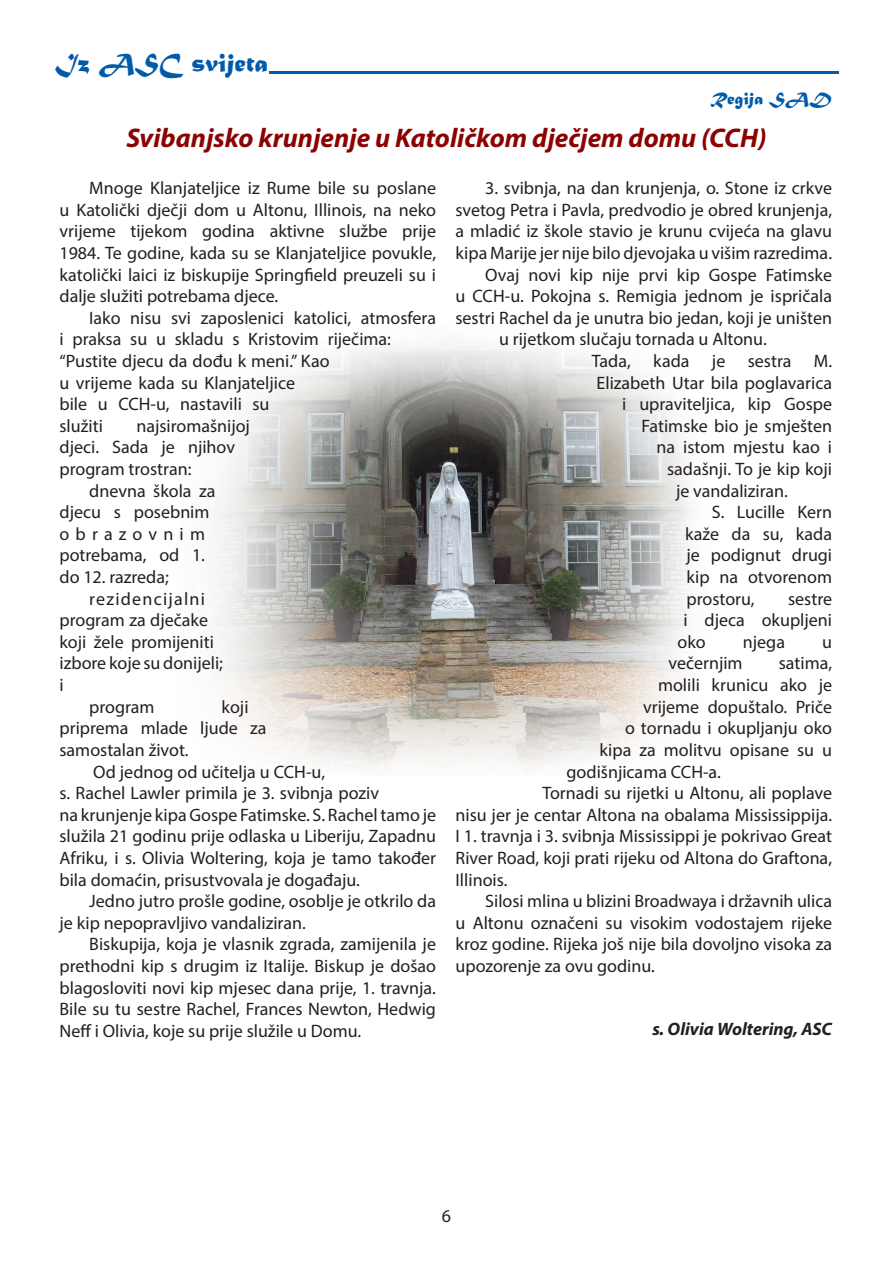
<style>
.page{position:relative;width:893px;height:1263px;background:#fff}
.page>*{position:absolute;margin:0;border:0;box-sizing:border-box;transform-origin:0 0}
.t1{font:italic 700 27px "Myriad Pro";color:#8b0202}
.t2{font:27px "Matura MT Script Capitals";color:#015aaa}
.t3{font:18px/21.6px "Myriad Pro";color:#231f20}
.t4{font:italic 700 18px "Myriad Pro";color:#231f20}
.t5{font:18px "Myriad Pro";letter-spacing:.07em;color:#231f20}
.t6{font:18px "Myriad Pro";letter-spacing:.345em;color:#231f20}
.t7{font:18px "Matura MT Script Capitals";color:#015aaa}
</style>
<div class="page">
<img style="left:212px;top:345px;width:479px;height:425px">
<svg style="left:269px;top:71px;width:570px;height:2px"></svg>
<h1 class="t2" style="left:55px;top:46px;width:215px">Iz ASC svijeta</h1>
<p class="t7" style="left:710px;top:88px;width:123px">Regija SAD</p>
<h1 class="t1" style="left:126px;top:120px;width:641px">Svibanjsko krunjenje u Katoličkom dječjem domu (CCH)</h1>
<p class="t3" style="left:60px;top:177px;width:378px;text-align:justify;text-indent:30px">Mnoge Klanjateljice iz Rume bile su poslane u Katolički dječji dom u Altonu, Illinois, na neko vrijeme tijekom godina aktivne službe prije 1984. Te godine, kada su se Klanjateljice povukle, katolički laici iz biskupije Springfield preuzeli su i dalje služiti potrebama djece.</p>
<p class="t3" style="left:60px;top:307px;width:378px;text-indent:30px">Iako nisu svi zaposlenici katolici, atmosfera i praksa su u skladu s Kristovim riječima: “Pustite djecu da dođu k meni.” Kao<br>u vrijeme kada su Klanjateljice<br>bile u CCH-u, nastavili su<br>služiti</p>
<p class="t3" style="left:485px;top:177px;width:348px">3. svibnja, na dan krunjenja, o. Stone iz crkve</p>
<p class="t3" style="left:455px;top:199px;width:378px">svetog Petra i Pavla, predvodio je obred krunjenja,</p>
<p class="t3" style="left:455px;top:220px;width:378px">a mladić iz škole stavio je krunu cvijeća na glavu</p>
<p class="t3" style="left:455px;top:242px;width:378px">kipa Marije jer nije bilo djevojaka u višim razredima.</p>
<p class="t3" style="left:485px;top:263px;width:348px">Ovaj novi kip nije prvi kip Gospe Fatimske</p>
<p class="t3" style="left:455px;top:285px;width:378px">u CCH-u. Pokojna s. Remigia jednom je ispričala</p>
<p class="t3" style="left:455px;top:307px;width:378px">sestri Rachel da je unutra bio jedan, koji je uništen</p>
<p class="t3" style="left:499px;top:328px;width:269px">u rijetkom slučaju tornada u Altonu.</p>
<p class="t3" style="left:592px;top:350px;width:242px">Tada, kada je sestra M.</p>
<p class="t3" style="left:597px;top:371px;width:237px">Elizabeth Utar bila poglavarica</p>
<p class="t3" style="left:622px;top:393px;width:212px">i upraviteljica, kip Gospe</p>
<p class="t3" style="left:642px;top:415px;width:192px">Fatimske bio je smješten</p>
<p class="t3" style="left:657px;top:436px;width:177px">na istom mjestu kao i</p>
<p class="t3" style="left:667px;top:458px;width:167px">sadašnji. To je kip koji</p>
<p class="t3" style="left:676px;top:479px;width:113px">je vandaliziran.</p>
<p class="t3" style="left:712px;top:501px;width:122px">S. Lucille Kern</p>
<p class="t3" style="left:685px;top:523px;width:149px">kaže da su, kada</p>
<p class="t3" style="left:687px;top:544px;width:147px">je podignut drugi</p>
<p class="t3" style="left:687px;top:566px;width:147px">kip na otvorenom</p>
<p class="t3" style="left:687px;top:587px;width:70px">prostoru,</p>
<p class="t3" style="left:788px;top:587px;width:45px">sestre</p>
<p class="t3" style="left:684px;top:609px;width:150px">i djeca okupljeni</p>
<p class="t3" style="left:678px;top:631px;width:30px">oko</p>
<p class="t3" style="left:743px;top:631px;width:44px">njega</p>
<p class="t3" style="left:822px;top:631px;width:11px">u</p>
<p class="t3" style="left:669px;top:652px;width:76px">večernjim</p>
<p class="t3" style="left:779px;top:652px;width:55px">satima,</p>
<p class="t3" style="left:658px;top:674px;width:175px">molili krunicu ako je</p>
<p class="t3" style="left:643px;top:695px;width:190px">vrijeme dopuštalo. Priče</p>
<p class="t3" style="left:625px;top:717px;width:208px">o tornadu i okupljanju oko</p>
<p class="t3" style="left:600px;top:739px;width:234px">kipa za molitvu opisane su u</p>
<p class="t3" style="left:567px;top:760px;width:156px">godišnjicama CCH-a.</p>
<p class="t3" style="left:542px;top:782px;width:291px">Tornadi su rijetki u Altonu, ali poplave</p>
<p class="t3" style="left:455px;top:803px;width:378px">nisu jer je centar Altona na obalama Mississippija.</p>
<p class="t3" style="left:455px;top:825px;width:378px">I 1. travnja i 3. svibnja Mississippi je pokrivao Great</p>
<p class="t3" style="left:455px;top:847px;width:378px">River Road, koji prati rijeku od Altona do Graftona,</p>
<p class="t3" style="left:455px;top:868px;width:53px">Illinois.</p>
<p class="t3" style="left:485px;top:890px;width:348px">Silosi mlina u blizini Broadwaya i državnih ulica</p>
<p class="t3" style="left:455px;top:911px;width:378px">u Altonu označeni su visokim vodostajem rijeke</p>
<p class="t3" style="left:455px;top:933px;width:378px">kroz godine. Rijeka još nije bila dovoljno visoka za</p>
<p class="t3" style="left:455px;top:955px;width:201px">upozorenje za ovu godinu.</p>
<p class="t3" style="left:136px;top:415px;width:115px">najsiromašnijoj</p>
<p class="t3" style="left:60px;top:436px;width:177px">djeci. Sada je njihov</p>
<p class="t3" style="left:60px;top:458px;width:133px">program trostran:</p>
<p class="t3" style="left:89px;top:479px;width:128px">dnevna škola za</p>
<p class="t3" style="left:60px;top:501px;width:152px">djecu s posebnim</p>
<p class="t6" style="left:60px;top:523px;width:147px">obrazovnim</p>
<p class="t3" style="left:60px;top:544px;width:147px">potrebama, od 1.</p>
<p class="t3" style="left:60px;top:566px;width:111px">do 12. razreda;</p>
<p class="t5" style="left:89px;top:587px;width:117px">rezidencijalni</p>
<p class="t3" style="left:60px;top:609px;width:150px">program za dječake</p>
<p class="t3" style="left:60px;top:631px;width:156px">koji žele promijeniti</p>
<p class="t3" style="left:60px;top:652px;width:165px">izbore koje su donijeli;</p>
<p class="t3" style="left:60px;top:674px;width:6px">i</p>
<p class="t3" style="left:89px;top:695px;width:67px">program</p>
<p class="t3" style="left:60px;top:695px;width:208px;text-indent:162px">koji priprema mlade ljude za samostalan život.</p>
<p class="t3" style="left:60px;top:760px;width:378px;text-indent:34px">Od jednog od učitelja u CCH-u,<br>s. Rachel Lawler primila je 3. svibnja poziv<br>na krunjenje kipa Gospe Fatimske. S. Rachel tamo je služila 21 godinu prije odlaska u Liberiju, Zapadnu Afriku, i s. Olivia Woltering, koja je tamo također bila domaćin, prisustvovala je događaju.</p>
<p class="t3" style="left:60px;top:890px;width:378px;text-indent:30px">Jedno jutro prošle godine, osoblje je otkrilo da je kip nepopravljivo vandaliziran.</p>
<p class="t3" style="left:60px;top:933px;width:378px;text-align:justify;text-indent:30px">Biskupija, koja je vlasnik zgrada, zamijenila je prethodni kip s drugim iz Italije. Biskup je došao blagosloviti novi kip mjesec dana prije, 1. travnja.<br>Bile su tu sestre Rachel, Frances Newton, Hedwig Neff i Olivia, koje su prije služile u Domu.</p>
<p class="t4" style="left:652px;top:1017px;width:181px">s. Olivia Woltering, ASC</p>
<p class="t3" style="left:442px;top:1205px;width:11px">6</p>
</div>
